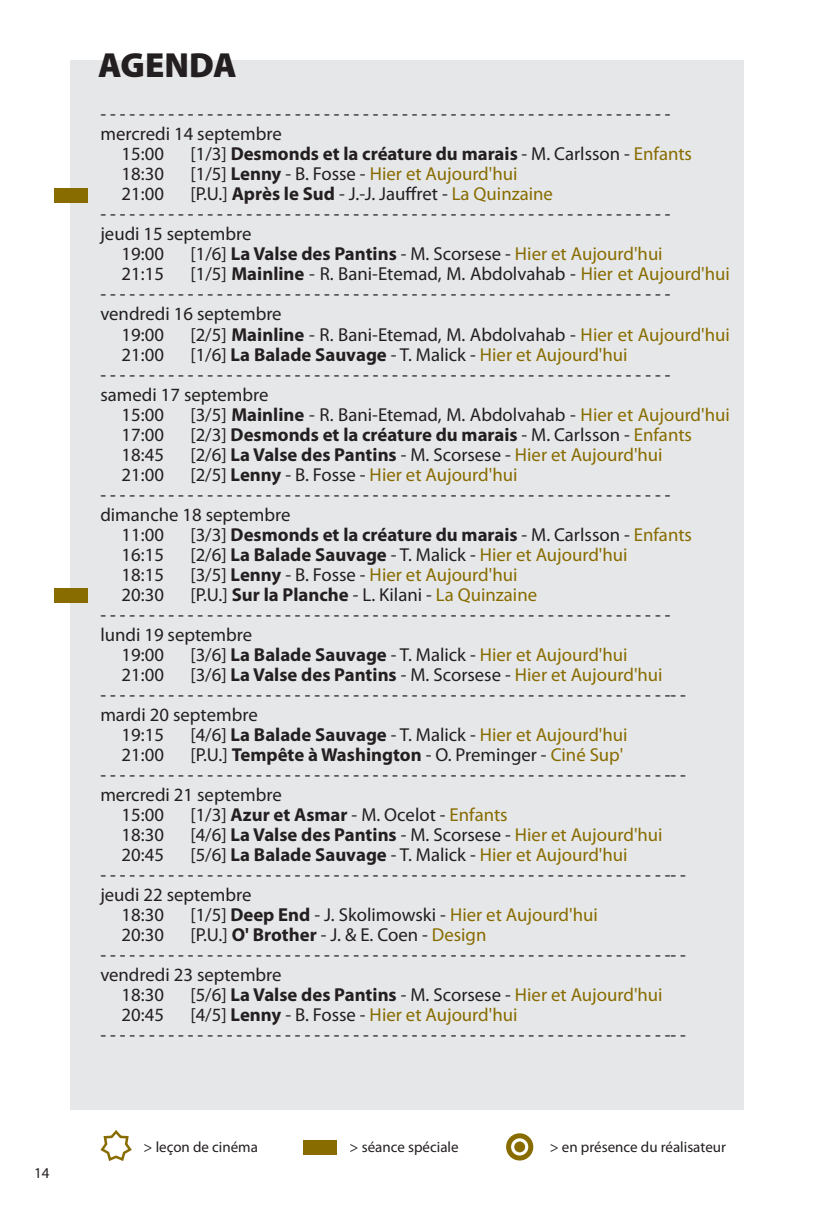
<style>
.page{position:relative;width:815px;height:1205px;background:#fff}
.page>*{position:absolute;margin:0;border:0;box-sizing:border-box;transform-origin:0 0}
.t1{font:900 35px "Myriad Pro";color:#231f20}
.t2{font:18.75px "Myriad Pro";color:#231f20}
.t3{font:18.75px "Myriad Pro";color:#886c00}
.t4{font:700 18.75px "Myriad Pro";color:#231f20}
.t5{font:15px "Myriad Pro";color:#231f20}
.s1{font-weight:400}
.s2{font-weight:400;color:#886c00}
.s3{color:#231f20}
.s4{font-weight:700;color:#231f20}
.s5{font-weight:700}
.s6{color:#886c00}
</style>
<div class="page">
<div style="left:71px;top:60px;width:673px;height:1049px;background:#e6e7e9"></div>
<svg style="left:100px;top:1130px;width:32px;height:31px"></svg>
<div style="left:303px;top:1140px;width:33px;height:14px;background:#886c00"></div>
<svg style="left:509px;top:1136px;width:22px;height:22px"></svg>
<div style="left:506px;top:1133px;width:27px;height:27px;border:5px solid #886c00;border-radius:50%"></div>
<div style="left:514px;top:1141px;width:11px;height:11px;background:#886c00;border-radius:50%"></div>
<div style="left:54px;top:588px;width:33px;height:14px;background:#886c00"></div>
<div style="left:54px;top:189px;width:33px;height:14px;background:#886c00"></div>
<p class="t5" style="left:34px;top:1163px;width:17px">14</p>
<h1 class="t1" style="left:98px;top:45px;width:140px">AGENDA</h1>
<p class="t2" style="left:100px;top:103px;width:572px">- - - - - - - - - - - - - - - - - - - - - - - - - - - - - - - - - - - - - - - - - - - - - - - - - - - - - - - - - - -</p>
<p class="t2" style="left:100px;top:123px;width:183px">mercredi 14 septembre</p>
<p class="t2" style="left:122px;top:143px;width:44px">15:00</p>
<p class="t4" style="left:190px;top:142px;width:503px"><span class="s1">[1/3]</span> Desmonds et la créature du marais <span class="s1">- M. Carlsson -</span> <span class="s2">Enfants</span></p>
<p class="t2" style="left:122px;top:163px;width:44px">18:30</p>
<p class="t3" style="left:190px;top:163px;width:329px"><span class="s3">[1/5]</span> <span class="s4">Lenny</span> <span class="s3">- B. Fosse -</span> Hier et Aujourd'hui</p>
<p class="t2" style="left:122px;top:183px;width:44px">21:00</p>
<p class="t2" style="left:190px;top:183px;width:364px">[P.U.] <span class="s5">Après le Sud</span> - J.-J. Jauffret - <span class="s6">La Quinzaine</span></p>
<p class="t2" style="left:100px;top:203px;width:572px">- - - - - - - - - - - - - - - - - - - - - - - - - - - - - - - - - - - - - - - - - - - - - - - - - - - - - - - - - - -</p>
<p class="t2" style="left:100px;top:223px;width:153px">jeudi 15 septembre</p>
<p class="t2" style="left:122px;top:243px;width:44px">19:00</p>
<p class="t2" style="left:190px;top:243px;width:474px">[1/6] <span class="s5">La Valse des Pantins</span> - M. Scorsese - <span class="s6">Hier et Aujourd'hui</span></p>
<p class="t2" style="left:122px;top:263px;width:44px">21:15</p>
<p class="t2" style="left:190px;top:263px;width:541px">[1/5] <span class="s5">Mainline</span> - R. Bani-Etemad, M. Abdolvahab - <span class="s6">Hier et Aujourd'hui</span></p>
<p class="t2" style="left:100px;top:283px;width:572px">- - - - - - - - - - - - - - - - - - - - - - - - - - - - - - - - - - - - - - - - - - - - - - - - - - - - - - - - - - -</p>
<p class="t2" style="left:100px;top:303px;width:183px">vendredi 16 septembre</p>
<p class="t2" style="left:122px;top:323px;width:44px">19:00</p>
<p class="t2" style="left:190px;top:323px;width:541px">[2/5] <span class="s5">Mainline</span> - R. Bani-Etemad, M. Abdolvahab - <span class="s6">Hier et Aujourd'hui</span></p>
<p class="t2" style="left:122px;top:343px;width:44px">21:00</p>
<p class="t3" style="left:190px;top:343px;width:439px"><span class="s3">[1/6]</span> <span class="s4">La Balade Sauvage</span> <span class="s3">- T. Malick -</span> Hier et Aujourd'hui</p>
<p class="t2" style="left:100px;top:363px;width:572px">- - - - - - - - - - - - - - - - - - - - - - - - - - - - - - - - - - - - - - - - - - - - - - - - - - - - - - - - - - -</p>
<p class="t2" style="left:100px;top:383px;width:170px">samedi 17 septembre</p>
<p class="t2" style="left:122px;top:403px;width:44px">15:00</p>
<p class="t2" style="left:190px;top:403px;width:541px">[3/5] <span class="s5">Mainline</span> - R. Bani-Etemad, M. Abdolvahab - <span class="s6">Hier et Aujourd'hui</span></p>
<p class="t2" style="left:122px;top:423px;width:44px">17:00</p>
<p class="t4" style="left:190px;top:422px;width:503px"><span class="s1">[2/3]</span> Desmonds et la créature du marais <span class="s1">- M. Carlsson -</span> <span class="s2">Enfants</span></p>
<p class="t2" style="left:122px;top:443px;width:44px">18:45</p>
<p class="t2" style="left:190px;top:443px;width:474px">[2/6] <span class="s5">La Valse des Pantins</span> - M. Scorsese - <span class="s6">Hier et Aujourd'hui</span></p>
<p class="t2" style="left:122px;top:463px;width:44px">21:00</p>
<p class="t3" style="left:190px;top:463px;width:329px"><span class="s3">[2/5]</span> <span class="s4">Lenny</span> <span class="s3">- B. Fosse -</span> Hier et Aujourd'hui</p>
<p class="t2" style="left:100px;top:483px;width:572px">- - - - - - - - - - - - - - - - - - - - - - - - - - - - - - - - - - - - - - - - - - - - - - - - - - - - - - - - - - -</p>
<p class="t2" style="left:100px;top:503px;width:192px">dimanche 18 septembre</p>
<p class="t2" style="left:122px;top:523px;width:44px">11:00</p>
<p class="t4" style="left:190px;top:522px;width:503px"><span class="s1">[3/3]</span> Desmonds et la créature du marais <span class="s1">- M. Carlsson -</span> <span class="s2">Enfants</span></p>
<p class="t2" style="left:122px;top:543px;width:44px">16:15</p>
<p class="t3" style="left:190px;top:543px;width:439px"><span class="s3">[2/6]</span> <span class="s4">La Balade Sauvage</span> <span class="s3">- T. Malick -</span> Hier et Aujourd'hui</p>
<p class="t2" style="left:122px;top:563px;width:44px">18:15</p>
<p class="t3" style="left:190px;top:563px;width:329px"><span class="s3">[3/5]</span> <span class="s4">Lenny</span> <span class="s3">- B. Fosse -</span> Hier et Aujourd'hui</p>
<p class="t2" style="left:122px;top:583px;width:44px">20:30</p>
<p class="t2" style="left:190px;top:583px;width:348px">[P.U.] <span class="s5">Sur la Planche</span> - L. Kilani - <span class="s6">La Quinzaine</span></p>
<p class="t2" style="left:100px;top:603px;width:572px">- - - - - - - - - - - - - - - - - - - - - - - - - - - - - - - - - - - - - - - - - - - - - - - - - - - - - - - - - - -</p>
<p class="t2" style="left:100px;top:623px;width:153px">lundi 19 septembre</p>
<p class="t2" style="left:122px;top:643px;width:44px">19:00</p>
<p class="t3" style="left:190px;top:643px;width:439px"><span class="s3">[3/6]</span> <span class="s4">La Balade Sauvage</span> <span class="s3">- T. Malick -</span> Hier et Aujourd'hui</p>
<p class="t2" style="left:122px;top:663px;width:44px">21:00</p>
<p class="t2" style="left:190px;top:663px;width:474px">[3/6] <span class="s5">La Valse des Pantins</span> - M. Scorsese - <span class="s6">Hier et Aujourd'hui</span></p>
<p class="t2" style="left:100px;top:683px;width:587px">- - - - - - - - - - - - - - - - - - - - - - - - - - - - - - - - - - - - - - - - - - - - - - - - - - - - - - - - - - -- -</p>
<p class="t2" style="left:100px;top:703px;width:159px">mardi 20 septembre</p>
<p class="t2" style="left:122px;top:723px;width:44px">19:15</p>
<p class="t3" style="left:190px;top:723px;width:439px"><span class="s3">[4/6]</span> <span class="s4">La Balade Sauvage</span> <span class="s3">- T. Malick -</span> Hier et Aujourd'hui</p>
<p class="t2" style="left:122px;top:743px;width:44px">21:00</p>
<p class="t2" style="left:190px;top:743px;width:434px">[P.U.] <span class="s5">Tempête à Washington</span> - O. Preminger - <span class="s6">Ciné Sup'</span></p>
<p class="t2" style="left:100px;top:763px;width:587px">- - - - - - - - - - - - - - - - - - - - - - - - - - - - - - - - - - - - - - - - - - - - - - - - - - - - - - - - - - -- -</p>
<p class="t2" style="left:100px;top:783px;width:183px">mercredi 21 septembre</p>
<p class="t2" style="left:122px;top:803px;width:44px">15:00</p>
<p class="t2" style="left:190px;top:803px;width:319px">[1/3] <span class="s5">Azur et Asmar</span> - M. Ocelot - <span class="s6">Enfants</span></p>
<p class="t2" style="left:122px;top:823px;width:44px">18:30</p>
<p class="t2" style="left:190px;top:823px;width:474px">[4/6] <span class="s5">La Valse des Pantins</span> - M. Scorsese - <span class="s6">Hier et Aujourd'hui</span></p>
<p class="t2" style="left:122px;top:843px;width:44px">20:45</p>
<p class="t3" style="left:190px;top:843px;width:439px"><span class="s3">[5/6]</span> <span class="s4">La Balade Sauvage</span> <span class="s3">- T. Malick -</span> Hier et Aujourd'hui</p>
<p class="t2" style="left:100px;top:863px;width:587px">- - - - - - - - - - - - - - - - - - - - - - - - - - - - - - - - - - - - - - - - - - - - - - - - - - - - - - - - - - -- -</p>
<p class="t2" style="left:100px;top:883px;width:153px">jeudi 22 septembre</p>
<p class="t2" style="left:122px;top:903px;width:44px">18:30</p>
<p class="t2" style="left:190px;top:903px;width:409px">[1/5] <span class="s5">Deep End</span> - J. Skolimowski - <span class="s6">Hier et Aujourd'hui</span></p>
<p class="t2" style="left:122px;top:923px;width:44px">20:30</p>
<p class="t2" style="left:190px;top:923px;width:298px">[P.U.] <span class="s5">O' Brother</span> - J. &amp; E. Coen - <span class="s6">Design</span></p>
<p class="t2" style="left:100px;top:943px;width:587px">- - - - - - - - - - - - - - - - - - - - - - - - - - - - - - - - - - - - - - - - - - - - - - - - - - - - - - - - - - -- -</p>
<p class="t2" style="left:100px;top:963px;width:183px">vendredi 23 septembre</p>
<p class="t2" style="left:122px;top:983px;width:44px">18:30</p>
<p class="t2" style="left:190px;top:983px;width:474px">[5/6] <span class="s5">La Valse des Pantins</span> - M. Scorsese - <span class="s6">Hier et Aujourd'hui</span></p>
<p class="t2" style="left:122px;top:1003px;width:44px">20:45</p>
<p class="t3" style="left:190px;top:1003px;width:329px"><span class="s3">[4/5]</span> <span class="s4">Lenny</span> <span class="s3">- B. Fosse -</span> Hier et Aujourd'hui</p>
<p class="t2" style="left:100px;top:1023px;width:587px">- - - - - - - - - - - - - - - - - - - - - - - - - - - - - - - - - - - - - - - - - - - - - - - - - - - - - - - - - - -- -</p>
<p class="t5" style="left:144px;top:1137px;width:116px">&gt; leçon de cinéma</p>
<p class="t5" style="left:350px;top:1137px;width:110px">&gt; séance spéciale</p>
<p class="t5" style="left:550px;top:1137px;width:178px">&gt; en présence du réalisateur</p>
</div>
